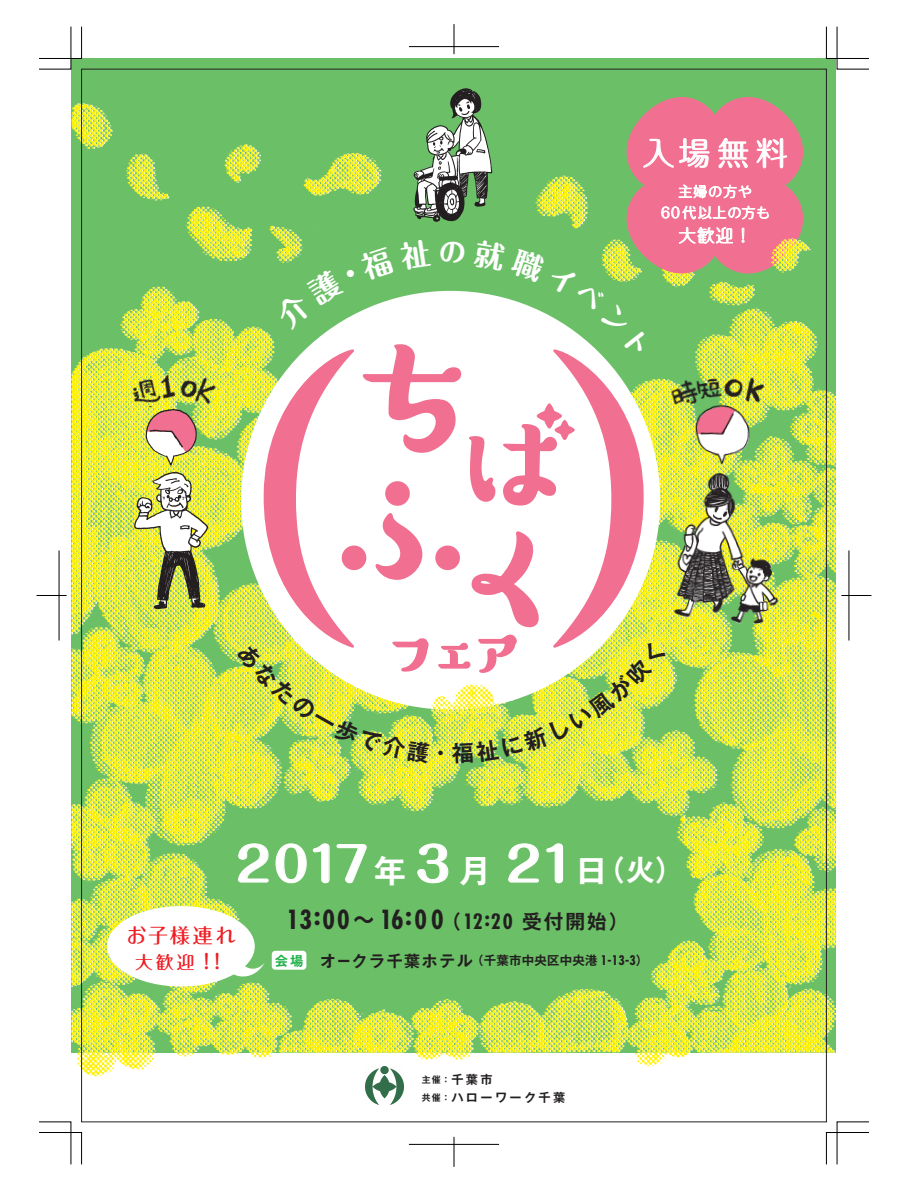
<style>
.page{position:relative;width:908px;height:1191px;background:#fff}
.page>*{position:absolute;margin:0;border:0;box-sizing:border-box;transform-origin:0 0}
.t1{font:700 47px "Maru Fo Pro";letter-spacing:-.01em;color:#fff}
.t2{font:32.12px "Maru Fo Pro";color:#fff}
.t3{font:700 condensed 25.62px "Futura";letter-spacing:.05em;color:#231f20}
.t4{font:500 20.12px "Maru Fo Pro";letter-spacing:.11em;color:#ee1d23}
.t5{font:500 17.88px "Maru Fo Pro";color:#ee1d23}
.t6{font:17.62px "Maru Fo Pro";color:#fff}
.t7{font:700 12.38px "Gothic MB101 Pro De";letter-spacing:.02em;color:#231f20}
.t8{font:700 12.12px "Gothic MB101 Pro De";letter-spacing:.2em;color:#231f20}
.t9{font:700 9px "Gothic MB101 Pro De";color:#231f20}
.s1{font-family:"Gothic MB101 Pro De";font-size:32px}
.s2{font-family:"Gothic MB101 Pro De";font-size:29.12px}
.s3{font-family:"Gothic MB101 Pro De";font-stretch:normal;font-size:24.62px}
.s4{font-family:"Gothic MB101 Pro De";font-stretch:normal;font-size:19.75px}
.s5{font-size:20.5px}
.s6{font-size:20.12px}
.s7{font-size:13.25px;color:#23b24b}
.s8{font-size:16px}
.s9{font-family:"Futura";font-stretch:condensed;font-size:12.88px}
.s10{font-size:12.12px}
.s11{font-size:9px}
</style>
<div class="page">
<img style="left:71px;top:63px;width:764px;height:1018px">
<svg style="left:237px;top:843px;width:32px;height:40px"></svg>
<svg style="left:275px;top:843px;width:55px;height:40px;background:#7fc87c"></svg>
<svg style="left:336px;top:843px;width:31px;height:40px"></svg>
<svg style="left:416px;top:843px;width:32px;height:40px"></svg>
<svg style="left:507px;top:843px;width:32px;height:40px"></svg>
<svg style="left:545px;top:843px;width:18px;height:40px"></svg>
<div style="left:272px;top:950px;width:34px;height:19px;background:#fff;border-radius:4px"></div>
<img style="left:808px;top:217px;width:14px;height:64px">
<div style="left:107px;top:906px;width:148px;height:80px;background:#fff;border-radius:50%"></div>
<svg style="left:217px;top:929px;width:47px;height:58px"></svg>
<img style="left:409px;top:83px;width:89px;height:5px">
<img style="left:365px;top:1066px;width:38px;height:39px">
<img style="left:125px;top:402px;width:79px;height:76px">
<img style="left:170px;top:373px;width:66px;height:42px">
<img style="left:131px;top:468px;width:81px;height:144px">
<img style="left:125px;top:371px;width:41px;height:39px">
<img style="left:158px;top:373px;width:20px;height:29px">
<svg style="left:39px;top:1121px;width:43px;height:43px"></svg>
<svg style="left:39px;top:26px;width:43px;height:43px"></svg>
<svg style="left:825px;top:26px;width:43px;height:43px"></svg>
<svg style="left:825px;top:1121px;width:43px;height:43px"></svg>
<hr style="left:36px;top:595px;width:30px;height:1px;background:#000">
<hr style="left:59px;top:550px;width:1px;height:90px;background:#000">
<hr style="left:841px;top:595px;width:30px;height:1px;background:#000">
<hr style="left:848px;top:550px;width:1px;height:90px;background:#000">
<hr style="left:409px;top:46px;width:90px;height:1px;background:#000">
<hr style="left:453px;top:24px;width:1px;height:30px;background:#000">
<hr style="left:409px;top:1144px;width:90px;height:1px;background:#000">
<hr style="left:453px;top:1136px;width:1px;height:30px;background:#000">
<svg style="left:236px;top:88px;width:572px;height:676px"></svg>
<h2 class="t2" style="left:642px;top:128px;width:147px">入場無料</h2>
<h3 class="t6" style="left:678px;top:221px;width:75px">大歓迎！</h3>
<h1 class="t1" style="left:236px;top:826px;width:449px">2017<span class="s1">年</span>３<span class="s1">月</span> 21<span class="s1">日</span><span class="s2">（火）</span></h1>
<h3 class="t3" style="left:286px;top:902px;width:343px">13:00<span class="s3">～</span>16:00<span class="s4">（</span><span class="s5">12:20</span> <span class="s4">受付開始）</span></h3>
<h3 class="t4" style="left:126px;top:919px;width:111px">お子様連れ</h3>
<h3 class="t5" style="left:135px;top:947px;width:93px">大歓迎<span class="s6">！！</span></h3>
<p class="t7" style="left:275px;top:950px;width:375px"><span class="s7">会場</span> <span class="s8">オークラ千葉ホテル</span>（千葉市中央区中央港 <span class="s9">1-13-3</span>）</p>
<p class="t9" style="left:421px;top:1072px;width:72px">主催：<span class="s10">千葉市</span></p>
<p class="t8" style="left:421px;top:1087px;width:145px"><span class="s11">共催：</span>ハローワーク千葉</p>
</div>
